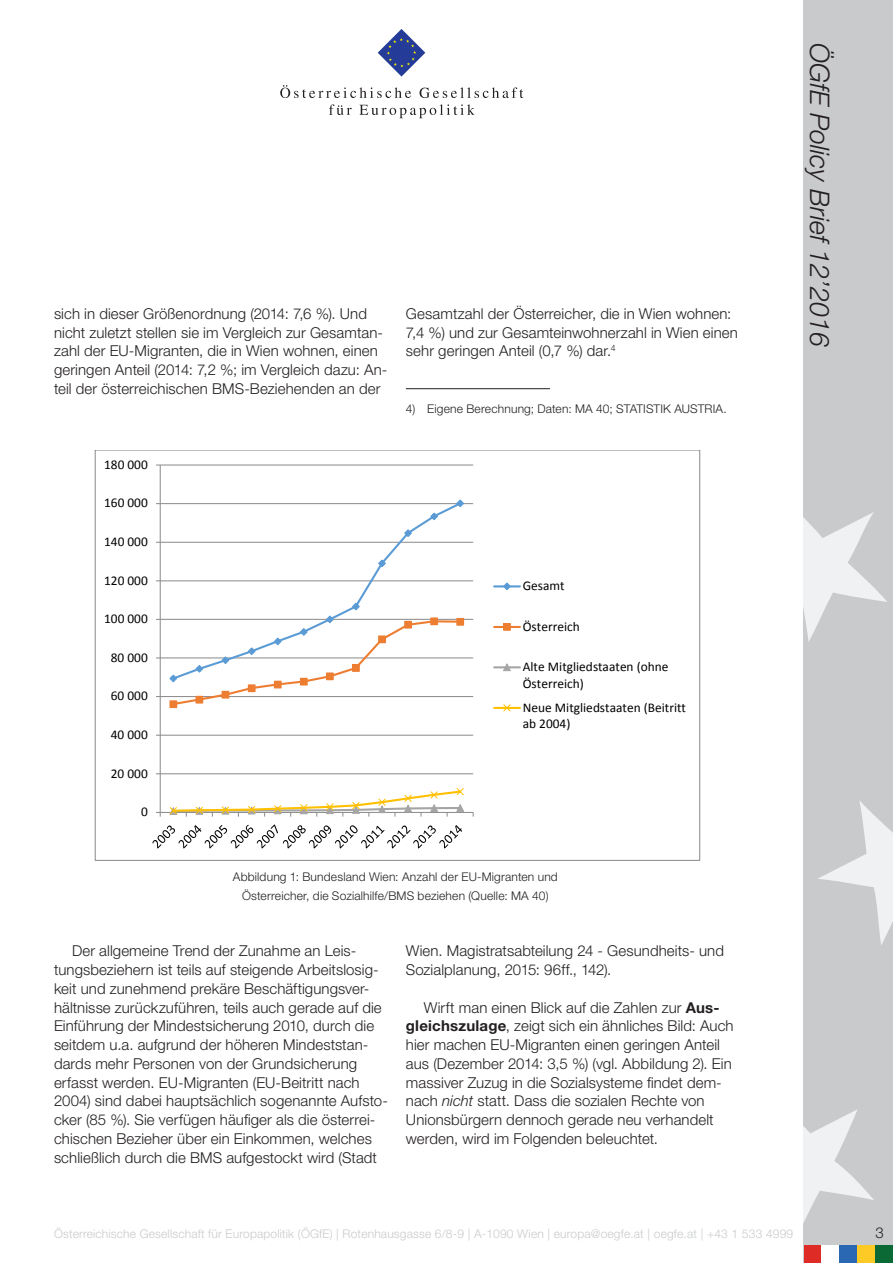
<style>
.page{position:relative;width:893px;height:1263px;background:#fff}
.page>*{position:absolute;margin:0;border:0;box-sizing:border-box;transform-origin:0 0}
.t1{font:italic 300 27px "Helvetica Neue LT Std";color:#231f20}
.Standard_Paragraph{font:300 15px/18.8px "Helvetica Neue LT Std";letter-spacing:.005em;color:#231f20}
.t2{font:13.35px/16.4px "Calibri";color:#000}
.t3{font:300 12px "Helvetica Neue LT Std";letter-spacing:.015em;color:#c9cacc}
.Bildunterschrift{font:300 12px/18.8px "Helvetica Neue LT Std";letter-spacing:.015em;color:#231f20;text-align:center}
.Footnotes{font:300 12px "Helvetica Neue LT Std";letter-spacing:.015em;color:#231f20}
.s1{font-weight:700}
.s2{font-style:italic}
</style>
<div class="page">
<div style="left:804px;top:0;width:89px;height:1263px;background:#c9cacc"></div>
<svg style="left:804px;top:512px;width:83px;height:130px"></svg>
<svg style="left:818px;top:801px;width:75px;height:144px"></svg>
<svg style="left:804px;top:1110px;width:70px;height:111px"></svg>
<svg style="left:378px;top:29px;width:47px;height:48px"></svg>
<svg style="left:280px;top:85px;width:131px;height:13px"></svg>
<svg style="left:420px;top:87px;width:103px;height:11px"></svg>
<svg style="left:329px;top:104px;width:23px;height:11px"></svg>
<svg style="left:359px;top:104px;width:116px;height:14px"></svg>
<div style="left:857px;top:1245px;width:18px;height:18px;background:#fecb26"></div>
<div style="left:839px;top:1245px;width:18px;height:18px;background:#2b68b3"></div>
<div style="left:804px;top:1245px;width:17px;height:18px;background:#de2b26"></div>
<div style="left:875px;top:1245px;width:18px;height:18px;background:#0b6936"></div>
<div style="left:821px;top:1245px;width:18px;height:18px;background:#fff"></div>
<hr style="left:406px;top:388px;width:144px;height:1px;background:#231f20">
<hr style="left:160px;top:773px;width:313px;height:1px;background:#898989">
<hr style="left:160px;top:735px;width:313px;height:1px;background:#898989">
<hr style="left:160px;top:696px;width:313px;height:1px;background:#898989">
<hr style="left:160px;top:658px;width:313px;height:1px;background:#898989">
<hr style="left:160px;top:619px;width:313px;height:1px;background:#898989">
<hr style="left:160px;top:580px;width:313px;height:1px;background:#898989">
<hr style="left:160px;top:542px;width:313px;height:1px;background:#898989">
<hr style="left:160px;top:503px;width:313px;height:1px;background:#898989">
<hr style="left:160px;top:465px;width:313px;height:1px;background:#898989">
<hr style="left:160px;top:465px;width:1px;height:347px;background:#898989">
<hr style="left:160px;top:812px;width:313px;height:1px;background:#898989">
<svg style="left:156px;top:812px;width:5px;height:5px"></svg>
<svg style="left:171px;top:503px;width:292px;height:156px"></svg>
<svg style="left:378px;top:559px;width:8px;height:9px"></svg>
<svg style="left:404px;top:529px;width:8px;height:8px"></svg>
<svg style="left:430px;top:512px;width:8px;height:9px"></svg>
<svg style="left:456px;top:499px;width:8px;height:9px"></svg>
<div style="left:170px;top:700px;width:7px;height:8px;border:1px solid #ed7d31"></div>
<svg style="left:169px;top:602px;width:293px;height:104px"></svg>
<div style="left:352px;top:664px;width:8px;height:8px;border:1px solid #ed7d31"></div>
<div style="left:379px;top:636px;width:6px;height:7px;background:#ed7d31"></div>
<div style="left:378px;top:636px;width:8px;height:7px;border:1px solid #ed7d31"></div>
<div style="left:405px;top:621px;width:6px;height:7px;background:#ed7d31"></div>
<div style="left:404px;top:621px;width:8px;height:7px;border:1px solid #ed7d31"></div>
<div style="left:431px;top:618px;width:6px;height:7px;background:#ed7d31"></div>
<div style="left:430px;top:618px;width:8px;height:7px;border:1px solid #ed7d31"></div>
<div style="left:457px;top:618px;width:7px;height:7px;background:#ed7d31"></div>
<div style="left:456px;top:618px;width:8px;height:7px;border:1px solid #ed7d31"></div>
<svg style="left:169px;top:788px;width:296px;height:29px"></svg>
<svg style="left:152px;top:824px;width:310px;height:24px"></svg>
<hr style="left:494px;top:585px;width:26px;height:2px;background:#5b9bd5">
<svg style="left:503px;top:582px;width:8px;height:8px"></svg>
<hr style="left:494px;top:626px;width:26px;height:2px;background:#ed7d31">
<div style="left:504px;top:623px;width:6px;height:7px;background:#ed7d31"></div>
<div style="left:503px;top:623px;width:8px;height:8px;border:1px solid #ed7d31"></div>
<hr style="left:494px;top:666px;width:26px;height:2px;background:#a5a5a5">
<svg style="left:503px;top:663px;width:8px;height:8px"></svg>
<hr style="left:494px;top:707px;width:26px;height:2px;background:#ffc000">
<svg style="left:503px;top:704px;width:8px;height:8px"></svg>
<p class="Standard_Paragraph" style="left:54px;top:304px;width:335px">sich in dieser Größenordnung (2014: 7,6 %). Und nicht zuletzt stellen sie im Vergleich zur Gesamtan&shy;zahl der EU-Migranten, die in Wien wohnen, einen geringen Anteil (2014: 7,2 %; im Vergleich dazu: An&shy;teil der österreichischen BMS-Beziehenden an der</p>
<p class="Standard_Paragraph" style="left:406px;top:304px;width:333px">Gesamtzahl der Österreicher, die in Wien wohnen:<br>7,4 %) und zur Gesamteinwohnerzahl in Wien einen sehr geringen Anteil (0,7 %) dar.<sup>4</sup></p>
<p class="Footnotes" style="left:406px;top:401px;width:322px">4) Eigene Berechnung; Daten: MA 40; STATISTIK AUSTRIA.</p>
<p class="t2" style="left:104px;top:456px;width:45px">180 000</p>
<p class="t2" style="left:104px;top:494px;width:45px">160 000</p>
<p class="t2" style="left:104px;top:533px;width:45px">140 000</p>
<p class="t2" style="left:104px;top:572px;width:45px">120 000</p>
<p class="t2" style="left:104px;top:610px;width:45px">100 000</p>
<p class="t2" style="left:111px;top:649px;width:39px">80 000</p>
<p class="t2" style="left:111px;top:687px;width:39px">60 000</p>
<p class="t2" style="left:111px;top:726px;width:39px">40 000</p>
<p class="t2" style="left:111px;top:765px;width:39px">20 000</p>
<p class="t2" style="left:141px;top:803px;width:8px">0</p>
<p class="t2" style="left:523px;top:577px;width:43px">Gesamt</p>
<p class="t2" style="left:523px;top:618px;width:59px">Österreich</p>
<p class="t2" style="left:523px;top:658px;width:147px">Alte Mitgliedstaaten (ohne<br>Österreich)</p>
<p class="t2" style="left:523px;top:699px;width:165px">Neue Mitgliedstaaten (Beitritt ab 2004)</p>
<p class="Bildunterschrift" style="left:233px;top:867px;width:326px">Abbildung 1: Bundesland Wien: Anzahl der EU-Migranten und<br>Österreicher, die Sozialhilfe/BMS beziehen (Quelle: MA 40)</p>
<p class="Standard_Paragraph" style="left:54px;top:941px;width:335px;text-indent:18px">Der allgemeine Trend der Zunahme an Leis&shy;tungsbeziehern ist teils auf steigende Arbeitslosig&shy;keit und zunehmend prekäre Beschäftigungsver&shy;hältnisse zurückzuführen, teils auch gerade auf die Einführung der Mindestsicherung 2010, durch die seitdem u.a. aufgrund der höheren Mindeststan&shy;dards mehr Personen von der Grundsicherung erfasst werden. EU-Migranten (EU-Beitritt nach 2004) sind dabei hauptsächlich sogenannte Aufsto&shy;cker (85 %). Sie verfügen häufiger als die österrei&shy;chischen Bezieher über ein Einkommen, welches schließlich durch die BMS aufgestockt wird (Stadt</p>
<p class="Standard_Paragraph" style="left:406px;top:941px;width:319px">Wien. Magistratsabteilung 24 - Gesundheits- und<br>Sozialplanung, 2015: 96ff., 142).</p>
<p class="Standard_Paragraph" style="left:406px;top:997px;width:329px;text-indent:18px">Wirft man einen Blick auf die Zahlen zur <span class="s1">Aus&shy;gleichszulage</span>, zeigt sich ein ähnliches Bild: Auch hier machen EU-Migranten einen geringen Anteil aus (Dezember 2014: 3,5 %) (vgl. Abbildung 2). Ein massiver Zuzug in die Sozialsysteme findet dem&shy;nach <span class="s2">nicht</span> statt. Dass die sozialen Rechte von Unionsbürgern dennoch gerade neu verhandelt werden, wird im Folgenden beleuchtet.</p>
<h1 class="t1" style="left:836px;top:43px;width:305px;rotate:90deg">ÖGfE Policy Brief 12’2016</h1>
<p class="t3" style="left:54px;top:1226px;width:741px">Österreichische Gesellschaft für Europapolitik (ÖGfE) | Rotenhausgasse 6/8-9 | A-1090 Wien | europa@oegfe.at | oegfe.at | +43 1 533 4999</p>
<p class="Standard_Paragraph" style="left:875px;top:1222px;width:10px">3</p>
</div>
